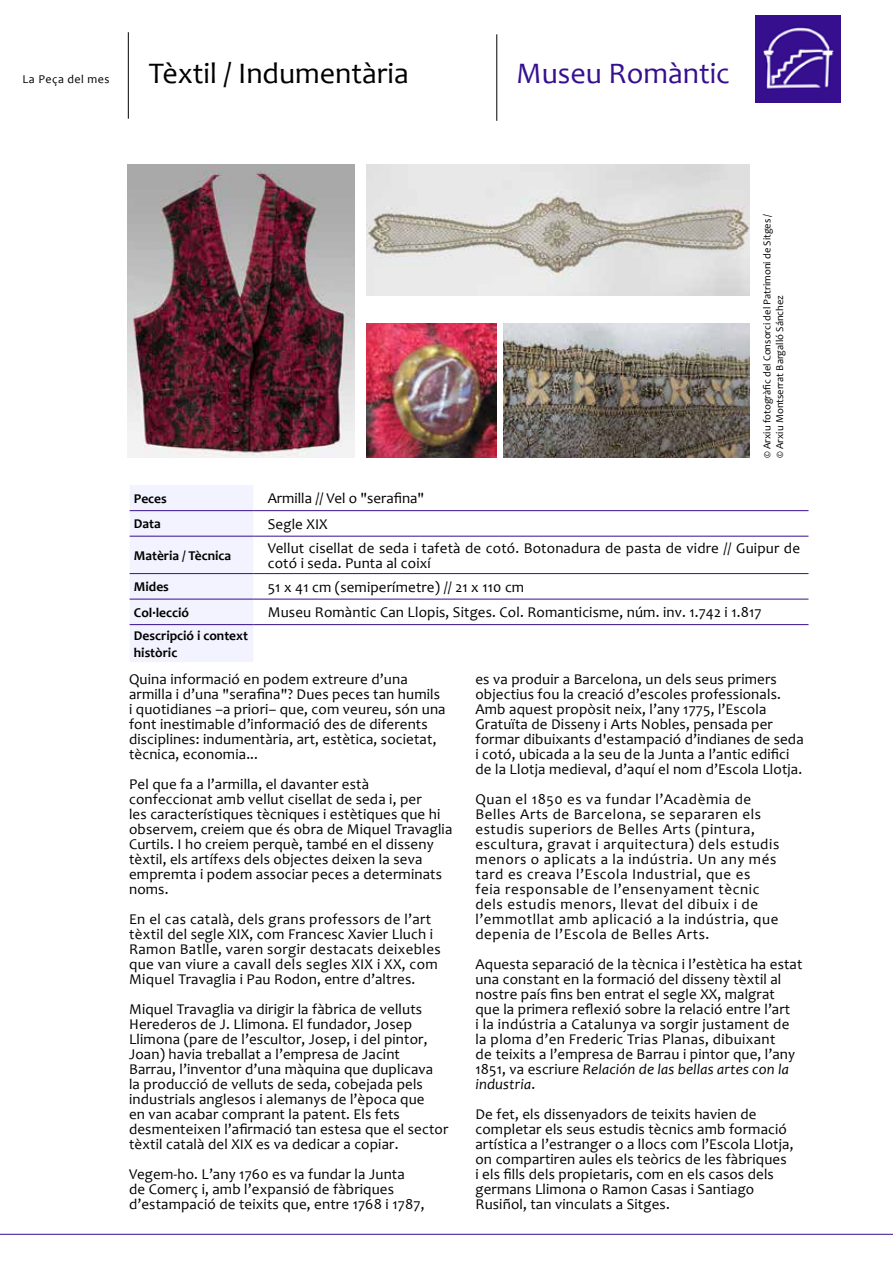
<style>
.page{position:relative;width:893px;height:1263px;background:#fff}
.page>*{position:absolute;margin:0;border:0;box-sizing:border-box;transform-origin:0 0}
.t1{font:30px "Candara";color:#000}
.t2{font:30px "Candara";color:#360f8f}
.t3{font:15px/15px "Candara";letter-spacing:.01em;color:#000}
.t4{font:15px/15px "Candara";letter-spacing:.04em;color:#000}
.t5{font:700 13.5px/16.2px "Candara";color:#000}
.t6{font:12px "Candara";letter-spacing:.04em;color:#000}
.t7{font:10.5px/12.6px "Candara";color:#000}
.s1{font-style:italic}
</style>
<div class="page">
<hr style="left:128px;top:32px;width:1px;height:87px;background:#000">
<hr style="left:0;top:1234px;width:893px;height:1px;background:#360f8f">
<hr style="left:496px;top:34px;width:1px;height:87px;background:#000">
<img style="left:755px;top:16px;width:86px;height:86px">
<img style="left:128px;top:165px;width:227px;height:293px">
<img style="left:367px;top:165px;width:382px;height:131px">
<img style="left:367px;top:323px;width:129px;height:134px">
<img style="left:504px;top:323px;width:246px;height:135px">
<div style="left:130px;top:485px;width:123px;height:177px;background:#f3f3ff"></div>
<hr style="left:130px;top:510px;width:123px;height:1px;background:#360f8f">
<hr style="left:253px;top:510px;width:555px;height:1px;background:#360f8f">
<hr style="left:130px;top:536px;width:123px;height:1px;background:#360f8f">
<hr style="left:253px;top:536px;width:555px;height:1px;background:#360f8f">
<hr style="left:130px;top:573px;width:123px;height:1px;background:#360f8f">
<hr style="left:253px;top:573px;width:555px;height:1px;background:#360f8f">
<hr style="left:130px;top:599px;width:123px;height:1px;background:#360f8f">
<hr style="left:253px;top:599px;width:555px;height:1px;background:#360f8f">
<hr style="left:130px;top:624px;width:123px;height:1px;background:#360f8f">
<hr style="left:253px;top:624px;width:555px;height:1px;background:#360f8f">
<p class="t6" style="left:23px;top:71px;width:88px">La Peça del mes</p>
<h1 class="t1" style="left:149px;top:55px;width:261px">Tèxtil / Indumentària</h1>
<h1 class="t2" style="left:516px;top:54px;width:215px">Museu Romàntic</h1>
<p class="t7" style="left:761px;top:458px;width:246px;rotate:-90deg">© Arxiu fotogràfic del Consorci del Patrimoni de Sitges / © Arxiu Montserrat Bargalló Sánchez</p>
<p class="t5" style="left:134px;top:490px;width:34px">Peces</p>
<p class="t3" style="left:268px;top:491px;width:158px">Armilla // Vel o "serafina"</p>
<p class="t5" style="left:134px;top:516px;width:28px">Data</p>
<p class="t3" style="left:268px;top:516px;width:61px">Segle XIX</p>
<p class="t5" style="left:134px;top:547px;width:99px">Matèria / Tècnica</p>
<p class="t3" style="left:268px;top:540px;width:534px">Vellut cisellat de seda i tafetà de cotó. Botonadura de pasta de vidre // Guipur de cotó i seda. Punta al coixí</p>
<p class="t5" style="left:134px;top:579px;width:37px">Mides</p>
<p class="t3" style="left:268px;top:579px;width:258px">51 x 41 cm (semiperímetre) // 21 x 110 cm</p>
<p class="t5" style="left:134px;top:604px;width:57px">Col·lecció</p>
<p class="t3" style="left:268px;top:605px;width:495px">Museu Romàntic Can Llopis, Sitges. Col. Romanticisme, núm. inv. 1.742 i 1.817</p>
<p class="t5" style="left:134px;top:628px;width:116px">Descripció i context històric</p>
<p class="t3" style="left:129px;top:671px;width:318px">Quina informació en podem extreure d’una armilla i d’una "serafina"? Dues peces tan humils i quotidianes –a priori– que, com veureu, són una font inestimable d’informació des de diferents disciplines: indumentària, art, estètica, societat, tècnica, economia...</p>
<p class="t3" style="left:129px;top:776px;width:325px">Pel que fa a l’armilla, el davanter està confeccionat amb vellut cisellat de seda i, per<br>les característiques tècniques i estètiques que hi observem, creiem que és obra de Miquel Travaglia Curtils. I ho creiem perquè, també en el disseny tèxtil, els artífexs dels objectes deixen la seva empremta i podem associar peces a determinats noms.</p>
<p class="t3" style="left:129px;top:911px;width:313px">En el cas català, dels grans professors de l’art tèxtil del segle XIX, com Francesc Xavier Lluch i Ramon Batlle, varen sorgir destacats deixebles que van viure a cavall dels segles XIX i XX, com Miquel Travaglia i Pau Rodon, entre d’altres.</p>
<p class="t3" style="left:129px;top:1001px;width:321px">Miquel Travaglia va dirigir la fàbrica de velluts Herederos de J. Llimona. El fundador, Josep Llimona (pare de l’escultor, Josep, i del pintor, Joan) havia treballat a l’empresa de Jacint Barrau, l’inventor d’una màquina que duplicava<br>la producció de velluts de seda, cobejada pels industrials anglesos i alemanys de l’època que<br>en van acabar comprant la patent. Els fets desmenteixen l’afirmació tan estesa que el sector tèxtil català del XIX es va dedicar a copiar.</p>
<p class="t3" style="left:129px;top:1166px;width:297px">Vegem-ho. L’any 1760 es va fundar la Junta de Comerç i, amb l’expansió de fàbriques d’estampació de teixits que, entre 1768 i 1787,</p>
<p class="t3" style="left:475px;top:671px;width:330px">es va produir a Barcelona, un dels seus primers objectius fou la creació d’escoles professionals.<br>Amb aquest propòsit neix, l’any 1775, l’Escola Gratuïta de Disseny i Arts Nobles, pensada per formar dibuixants d'estampació d’indianes de seda i cotó, ubicada a la seu de la Junta a l’antic edifici de la Llotja medieval, d’aquí el nom d’Escola Llotja.</p>
<p class="t4" style="left:475px;top:791px;width:305px">Quan el 1850 es va fundar l’Acadèmia de Belles Arts de Barcelona, se separaren els estudis superiors de Belles Arts (pintura, escultura, gravat i arquitectura) dels estudis menors o aplicats a la indústria. Un any més tard es creava l’Escola Industrial, que es<br>feia responsable de l’ensenyament tècnic dels estudis menors, llevat del dibuix i de l’emmotllat amb aplicació a la indústria, que depenia de l’Escola de Belles Arts.</p>
<p class="t3" style="left:475px;top:956px;width:329px">Aquesta separació de la tècnica i l’estètica ha estat una constant en la formació del disseny tèxtil al nostre país fins ben entrat el segle XX, malgrat que la primera reflexió sobre la relació entre l’art<br>i la indústria a Catalunya va sorgir justament de la ploma d’en Frederic Trias Planas, dibuixant<br>de teixits a l’empresa de Barrau i pintor que, l’any 1851, va escriure <span class="s1">Relación de las bellas artes con la industria</span>.</p>
<p class="t3" style="left:475px;top:1106px;width:320px">De fet, els dissenyadors de teixits havien de completar els seus estudis tècnics amb formació artística a l’estranger o a llocs com l’Escola Llotja, on compartiren aules els teòrics de les fàbriques i els fills dels propietaris, com en els casos dels germans Llimona o Ramon Casas i Santiago Rusiñol, tan vinculats a Sitges.</p>
</div>
